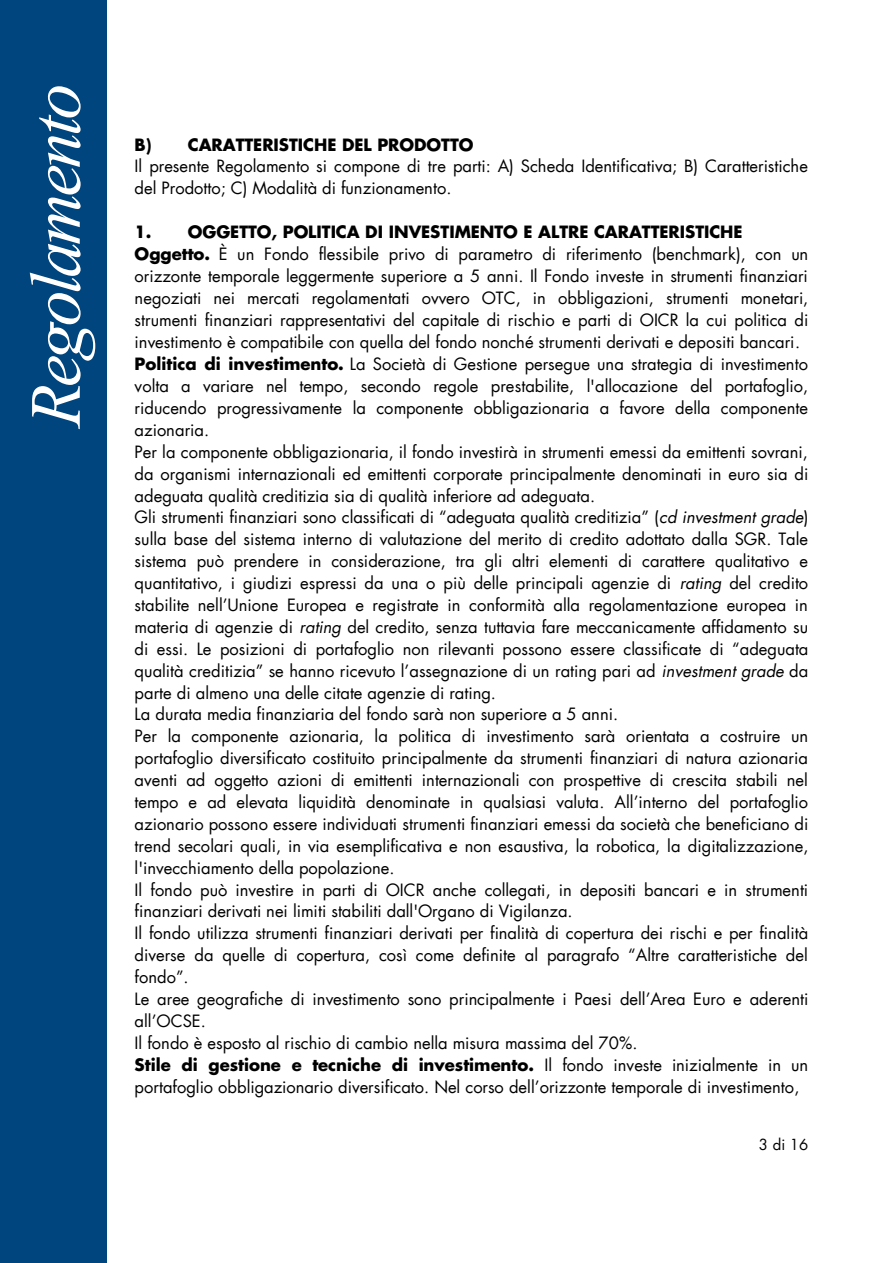
<style>
.page{position:relative;width:893px;height:1263px;background:#fff}
.page>*{position:absolute;margin:0;border:0;box-sizing:border-box;transform-origin:0 0}
.t1{font:italic 72px "Times New Roman";letter-spacing:-.05em;color:#fff}
.t2{font:16.5px/21.9px "Futura LT";color:#000}
.t3{font:700 16.5px "Futura LT";color:#000}
.t4{font:15px "Futura LT";color:#000}
.s1{font-weight:700}
.s2{font-style:italic}
</style>
<div class="page">
<div style="left:0;top:0;width:106px;height:1263px;background:#00457d"></div>
<h1 class="t1" style="left:6px;top:428px;width:345px;rotate:-90deg">Regolamento</h1>
<p class="t3" style="left:135px;top:134px;width:340px">B) CARATTERISTICHE DEL PRODOTTO</p>
<p class="t2" style="left:135px;top:155px;width:675px">Il presente Regolamento si compone di tre parti: A) Scheda Identificativa; B) Caratteristiche del Prodotto; C) Modalità di funzionamento.</p>
<p class="t2" style="left:135px;top:222px;width:675px"><span class="s1">1. OGGETTO, POLITICA DI INVESTIMENTO E ALTRE CARATTERISTICHE Oggetto.</span> È un Fondo flessibile privo di parametro di riferimento (benchmark), con un orizzonte temporale leggermente superiore a 5 anni. Il Fondo investe in strumenti finanziari negoziati nei mercati regolamentati ovvero OTC, in obbligazioni, strumenti monetari, strumenti finanziari rappresentativi del capitale di rischio e parti di OICR la cui politica di investimento è compatibile con quella del fondo nonché strumenti derivati e depositi bancari.<br><span class="s1">Politica di investimento.</span> La Società di Gestione persegue una strategia di investimento volta a variare nel tempo, secondo regole prestabilite, l'allocazione del portafoglio, riducendo progressivamente la componente obbligazionaria a favore della componente azionaria.<br>Per la componente obbligazionaria, il fondo investirà in strumenti emessi da emittenti sovrani, da organismi internazionali ed emittenti corporate principalmente denominati in euro sia di adeguata qualità creditizia sia di qualità inferiore ad adeguata.<br>Gli strumenti finanziari sono classificati di “adeguata qualità creditizia” (<span class="s2">cd investment grade</span>) sulla base del sistema interno di valutazione del merito di credito adottato dalla SGR. Tale sistema può prendere in considerazione, tra gli altri elementi di carattere qualitativo e quantitativo, i giudizi espressi da una o più delle principali agenzie di <span class="s2">rating</span> del credito stabilite nell’Unione Europea e registrate in conformità alla regolamentazione europea in materia di agenzie di <span class="s2">rating</span> del credito, senza tuttavia fare meccanicamente affidamento su di essi. Le posizioni di portafoglio non rilevanti possono essere classificate di “adeguata qualità creditizia” se hanno ricevuto l’assegnazione di un rating pari ad <span class="s2">investment grade</span> da parte di almeno una delle citate agenzie di rating.<br>La durata media finanziaria del fondo sarà non superiore a 5 anni.<br>Per la componente azionaria, la politica di investimento sarà orientata a costruire un portafoglio diversificato costituito principalmente da strumenti finanziari di natura azionaria aventi ad oggetto azioni di emittenti internazionali con prospettive di crescita stabili nel tempo e ad elevata liquidità denominate in qualsiasi valuta. All’interno del portafoglio azionario possono essere individuati strumenti finanziari emessi da società che beneficiano di trend secolari quali, in via esemplificativa e non esaustiva, la robotica, la digitalizzazione, l'invecchiamento della popolazione.<br>Il fondo può investire in parti di OICR anche collegati, in depositi bancari e in strumenti finanziari derivati nei limiti stabiliti dall'Organo di Vigilanza.<br>Il fondo utilizza strumenti finanziari derivati per finalità di copertura dei rischi e per finalità diverse da quelle di copertura, così come definite al paragrafo “Altre caratteristiche del fondo”.<br>Le aree geografiche di investimento sono principalmente i Paesi dell’Area Euro e aderenti all’OCSE.<br>Il fondo è esposto al rischio di cambio nella misura massima del 70%.<br><span class="s1">Stile di gestione e tecniche di investimento.</span> Il fondo investe inizialmente in un portafoglio obbligazionario diversificato. Nel corso dell’orizzonte temporale di investimento,</p>
<p class="t4" style="left:759px;top:1135px;width:51px">3 di 16</p>
</div>
